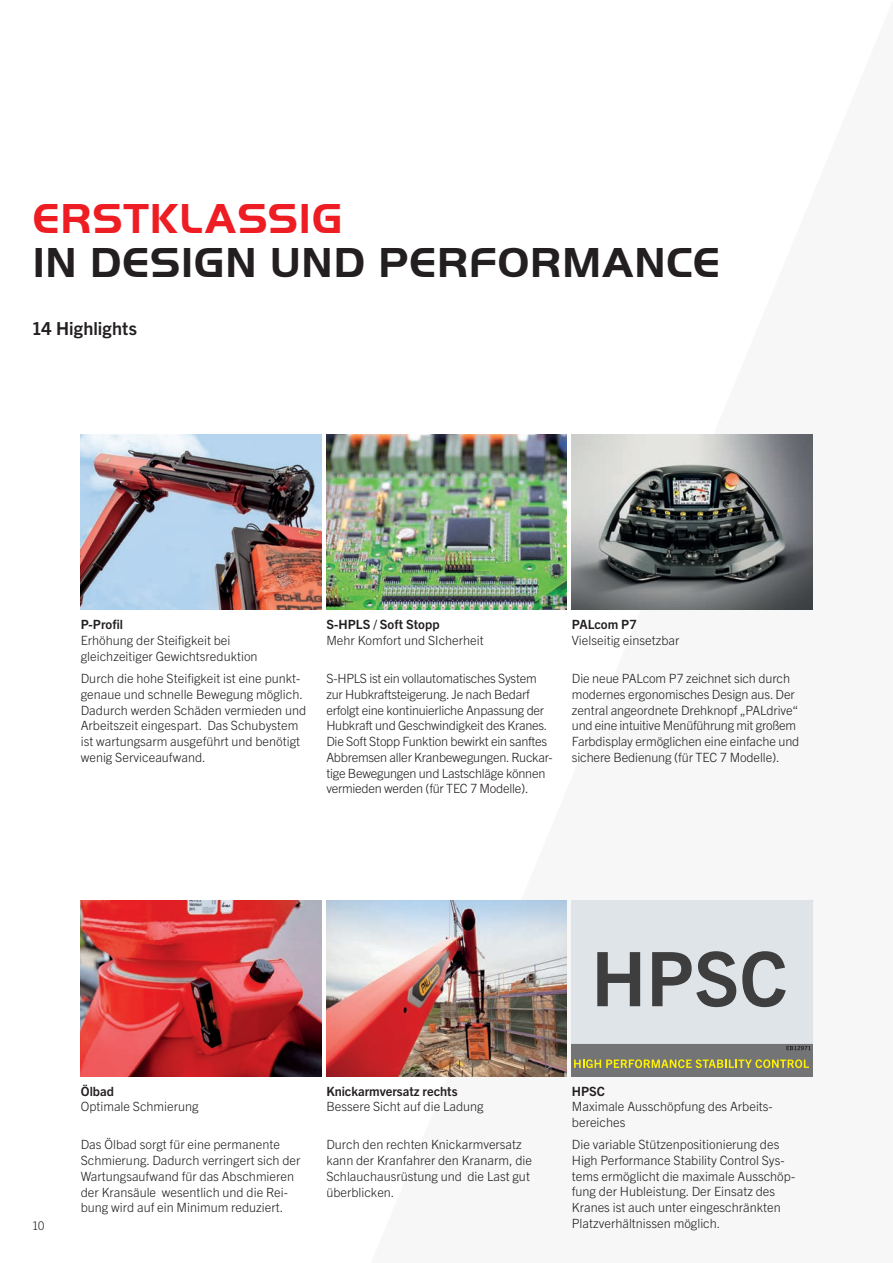
<style>
.page{position:relative;width:893px;height:1263px;background:#fff}
.page>*{position:absolute;margin:0;border:0;box-sizing:border-box;transform-origin:0 0}
.t1{font:700 43.5px "Palfinger Handel Gothic";letter-spacing:.02em;color:#231f20}
.t2{font:700 43.5px "Palfinger Handel Gothic";letter-spacing:.02em;color:#ee1d23}
.t3{font:700 18px "Trade Gothic Next LT Pro";letter-spacing:.01em;color:#231f20}
.t4{font:300 12.75px/15.8px "Trade Gothic Next LT Pro";color:#231f20}
.t5{font:300 12.75px/15.8px "Trade Gothic Next LT Pro";letter-spacing:-.02em;color:#231f20}
.t6{font:700 12.75px "Trade Gothic Next LT Pro";color:#231f20}
.t7{font:300 12px "Trade Gothic Next LT Pro";color:#231f20}
</style>
<div class="page">
<img style="left:572px;top:434px;width:240px;height:176px">
<svg style="left:572px;top:900px;width:240px;height:176px;background:#babebd"></svg>
<img style="left:326px;top:434px;width:241px;height:176px">
<img style="left:81px;top:434px;width:240px;height:176px">
<img style="left:326px;top:900px;width:241px;height:176px">
<img style="left:81px;top:900px;width:240px;height:176px">
<h1 class="t2" style="left:33px;top:194px;width:311px">ERSTKLASSIG</h1>
<h1 class="t1" style="left:33px;top:238px;width:688px">IN DESIGN UND PERFORMANCE</h1>
<h2 class="t3" style="left:33px;top:316px;width:106px">14 Highlights</h2>
<p class="t6" style="left:81px;top:616px;width:44px">P-Profil</p>
<p class="t4" style="left:81px;top:632px;width:178px">Erhöhung der Steifigkeit bei gleichzeitiger Gewichtsreduktion</p>
<p class="t4" style="left:81px;top:670px;width:227px">Durch die hohe Steifigkeit ist eine punkt&shy;genaue und schnelle Bewegung möglich.<br>Dadurch werden Schäden vermieden und Arbeitszeit eingespart. Das Schubystem ist wartungsarm ausgeführt und benötigt wenig Serviceaufwand.</p>
<p class="t6" style="left:326px;top:616px;width:115px">S-HPLS / Soft Stopp</p>
<p class="t4" style="left:326px;top:632px;width:159px">Mehr Komfort und SIcherheit</p>
<p class="t5" style="left:326px;top:670px;width:228px">S-HPLS ist ein vollautomatisches System zur Hubkraftsteigerung. Je nach Bedarf erfolgt eine kontinuierliche Anpassung der Hubkraft und Geschwindigkeit des Kranes.<br>Die Soft Stopp Funktion bewirkt ein sanftes Abbremsen aller Kranbewegungen. Ruckar&shy;tige Bewegungen und Lastschläge können vermieden werden (für TEC 7 Modelle).</p>
<p class="t6" style="left:572px;top:616px;width:66px">PALcom P7</p>
<p class="t4" style="left:572px;top:632px;width:109px">Vielseitig einsetzbar</p>
<p class="t4" style="left:572px;top:670px;width:229px">Die neue PALcom P7 zeichnet sich durch modernes ergonomisches Design aus. Der zentral angeordnete Drehknopf „PALdrive“ und eine intuitive Menüführung mit großem Farbdisplay ermöglichen eine einfache und sichere Bedienung (für TEC 7 Modelle).</p>
<p class="t7" style="left:33px;top:1217px;width:13px">10</p>
<p class="t6" style="left:81px;top:1082px;width:35px">Ölbad</p>
<p class="t4" style="left:81px;top:1098px;width:119px">Optimale Schmierung</p>
<p class="t4" style="left:81px;top:1136px;width:221px">Das Ölbad sorgt für eine permanente Schmierung. Dadurch verringert sich der Wartungsaufwand für das Abschmieren der Kransäule wesentlich und die Rei&shy;bung wird auf ein Minimum reduziert.</p>
<p class="t6" style="left:326px;top:1082px;width:133px">Knickarmversatz rechts</p>
<p class="t4" style="left:326px;top:1098px;width:159px">Bessere Sicht auf die Ladung</p>
<p class="t4" style="left:326px;top:1136px;width:207px">Durch den rechten Knickarmversatz kann der Kranfahrer den Kranarm, die<br>Schlauchausrüstung und die Last gut überblicken.</p>
<p class="t6" style="left:572px;top:1082px;width:35px">HPSC</p>
<p class="t4" style="left:572px;top:1098px;width:202px">Maximale Ausschöpfung des Arbeits&shy;bereiches</p>
<p class="t4" style="left:572px;top:1136px;width:225px">Die variable Stützenpositionierung des High Performance Stability Control Sys&shy;tems ermöglicht die maximale Ausschöp&shy;fung der Hubleistung. Der Einsatz des Kranes ist auch unter eingeschränkten Platzverhältnissen möglich.</p>
</div>
